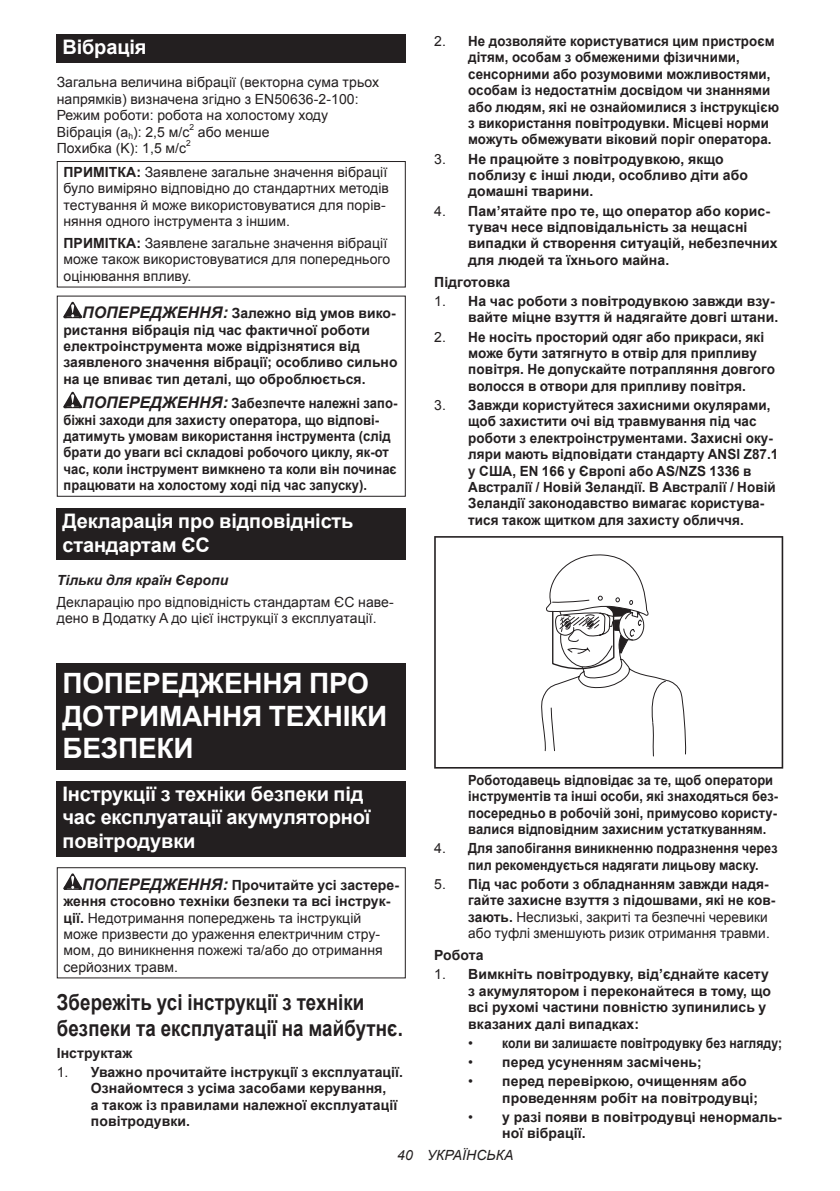
<style>
.page{position:relative;width:840px;height:1191px;background:#fff}
.page>*{position:absolute;margin:0;border:0;box-sizing:border-box;transform-origin:0 0}
.t1{font:700 28px/32.8px "Arial";letter-spacing:-.01em;color:#fff}
.t2{font:700 22px/25.8px "Arial";letter-spacing:.005em;color:#231f20;scale:.85 1}
.t3{font:700 20px/23.4px "Arial";letter-spacing:-.01em;color:#fff}
.t4{font:700 14px/16.4px "Arial";letter-spacing:.005em;color:#231f20}
.t5{font:14px/16.4px "Arial";letter-spacing:.005em;color:#231f20}
.t6{font:700 14px/16.4px "Arial";letter-spacing:.005em;color:#231f20;scale:.96 1}
.t7{font:700 14px/16.4px "Arial";letter-spacing:.005em;color:#231f20;scale:.95 1}
.t8{font:700 14px/16.4px "Arial";letter-spacing:.005em;color:#231f20;scale:.93 1}
.t9{font:700 14px/16.4px "Arial";letter-spacing:.005em;color:#231f20;scale:.92 1}
.t10{font:700 14px/16.4px "Arial";letter-spacing:.005em;color:#231f20;scale:.9 1}
.t11{font:700 14px "Arial";letter-spacing:.005em;color:#231f20;scale:.87 1}
.t12{font:italic 700 14px "Arial";letter-spacing:.005em;color:#231f20}
.t13{font:italic 14px "Arial";letter-spacing:.005em;color:#231f20}
.t14{font:8.4px "Arial";color:#231f20}
.s1{font-weight:700}
.s2{font-style:italic;font-size:16px}
.s3{font-weight:700;font-style:italic;font-size:16px}
.s4{font-weight:400}
</style>
<div class="page">
<div style="left:57px;top:34px;width:348px;height:29px;background:#231f20"></div>
<div style="left:57px;top:161px;width:348px;height:126px;border:1px solid #231f20"></div>
<svg style="left:63px;top:302px;width:19px;height:16px"></svg>
<svg style="left:63px;top:392px;width:19px;height:16px"></svg>
<div style="left:57px;top:295px;width:348px;height:202px;border:1px solid #231f20"></div>
<div style="left:57px;top:508px;width:348px;height:52px;background:#231f20"></div>
<div style="left:57px;top:663px;width:348px;height:106px;background:#231f20"></div>
<div style="left:57px;top:781px;width:348px;height:75px;background:#231f20"></div>
<svg style="left:63px;top:873px;width:19px;height:16px"></svg>
<div style="left:57px;top:867px;width:348px;height:111px;border:1px solid #231f20"></div>
<svg style="left:434px;top:536px;width:348px;height:232px"></svg>
<svg style="left:537px;top:551px;width:149px;height:206px"></svg>
<h3 class="t3" style="left:62px;top:36px;width:86px">Вібрація</h3>
<p class="t5" style="left:57px;top:74px;width:324px">Загальна величина вібрації (векторна сума трьох напрямків) визначена згідно з EN50636-2-100:<br>Режим роботи: робота на холостому ходу Вібрація (a<sub>h</sub>): 2,5 м/с</p>
<p class="t14" style="left:189px;top:121px;width:6px">2</p>
<p class="t5" style="left:198px;top:124px;width:73px">або менше</p>
<p class="t5" style="left:57px;top:140px;width:131px">Похибка (K): 1,5 м/с</p>
<p class="t14" style="left:186px;top:137px;width:6px">2</p>
<p class="t5" style="left:63px;top:164px;width:327px"><span class="s1">ПРИМІТКА:</span> Заявлене загальне значення вібрації було виміряно відповідно до стандартних методів тестування й може використовуватися для порів&shy;няння одного інструмента з іншим.</p>
<p class="t5" style="left:63px;top:235px;width:328px"><span class="s1">ПРИМІТКА:</span> Заявлене загальне значення вібрації може також використовуватися для попереднього оцінювання впливу.</p>
<p class="t4" style="left:63px;top:305px;width:335px;text-indent:19px"><span class="s2">ПОПЕРЕДЖЕННЯ:</span> Залежно від умов вико&shy;ристання вібрація під час фактичної роботи електроінструмента може відрізнятися від заявленого значення вібрації; особливо сильно на це впиває тип деталі, що оброблюється.</p>
<p class="t8" style="left:63px;top:395px;width:360px;text-indent:19px"><span class="s2">ПОПЕРЕДЖЕННЯ:</span> Забезпечте належні запо&shy;біжні заходи для захисту оператора, що відпові&shy;датимуть умовам використання інструмента (слід брати до уваги всі складові робочого циклу, як-от час, коли інструмент вимкнено та коли він починає працювати на холостому ході під час запуску).</p>
<h3 class="t3" style="left:62px;top:510px;width:292px">Декларація про відповідність стандартам ЄС</h3>
<p class="t12" style="left:57px;top:570px;width:173px">Тільки для країн Європи</p>
<p class="t5" style="left:57px;top:594px;width:338px">Декларацію про відповідність стандартам ЄС наве&shy;дено в Додатку A до цієї інструкції з експлуатації.</p>
<h1 class="t1" style="left:62px;top:667px;width:326px">ПОПЕРЕДЖЕННЯ ПРО<br>ДОТРИМАННЯ ТЕХНІКИ<br>БЕЗПЕКИ</h1>
<h3 class="t3" style="left:62px;top:783px;width:309px">Інструкції з техніки безпеки під час експлуатації акумуляторної повітродувки</h3>
<p class="t5" style="left:63px;top:877px;width:337px;text-indent:19px"><span class="s3">ПОПЕРЕДЖЕННЯ:</span> <span class="s1">Прочитайте усі застере&shy;ження стосовно техніки безпеки та всі інструк&shy;ції.</span> Недотримання попереджень та інструкцій може призвести до ураження електричним стру&shy;мом, до виникнення пожежі та/або до отримання серйозних травм.</p>
<h2 class="t2" style="left:57px;top:990px;width:408px">Збережіть усі інструкції з техніки безпеки та експлуатації на майбутнє.</h2>
<p class="t4" style="left:57px;top:1045px;width:77px">Інструктаж</p>
<p class="t4" style="left:91px;top:1064px;width:314px;text-indent:-34px"><span class="s4">1.</span> Уважно прочитайте інструкції з експлуатації.<br>Ознайомтеся з усіма засобами керування,<br>а також із правилами належної експлуатації повітродувки.</p>
<p class="t7" style="left:468px;top:33px;width:328px;text-indent:-34px"><span class="s4">2.</span> Не дозволяйте користуватися цим пристроєм дітям, особам з обмеженими фізичними, сенсорними або розумовими можливостями, особам із недостатнім досвідом чи знаннями або людям, які не ознайомилися з інструкцією з використання повітродувки. Місцеві норми можуть обмежувати віковий поріг оператора.</p>
<p class="t4" style="left:468px;top:151px;width:281px;text-indent:-34px"><span class="s4">3.</span> Не працюйте з повітродувкою, якщо поблизу є інші люди, особливо діти або домашні тварини.</p>
<p class="t4" style="left:468px;top:203px;width:311px;text-indent:-34px"><span class="s4">4.</span> Пам’ятайте про те, що оператор або корис&shy;тувач несе відповідальність за нещасні випадки й створення ситуацій, небезпечних для людей та їхнього майна.</p>
<p class="t4" style="left:434px;top:274px;width:78px">Підготовка</p>
<p class="t4" style="left:434px;top:293px;width:345px;text-align:right"><span class="s4">1.</span> На час роботи з повітродувкою завжди взу&shy;вайте міцне взуття й надягайте довгі штани.</p>
<p class="t4" style="left:468px;top:329px;width:308px;text-indent:-34px"><span class="s4">2.</span> Не носіть просторий одяг або прикраси, які може бути затягнуто в отвір для припливу повітря. Не допускайте потрапляння довгого волосся в отвори для припливу повітря.</p>
<p class="t6" style="left:468px;top:397px;width:324px;text-indent:-34px"><span class="s4">3.</span> Завжди користуйтеся захисними окулярами, щоб захистити очі від травмування під час роботи з електроінструментами. Захисні оку&shy;ляри мають відповідати стандарту ANSI Z87.1 у США, EN 166 у Європі або AS/NZS 1336 в Австралії / Новій Зеландії. В Австралії / Новій Зеландії законодавство вимагає користува&shy;тися також щитком для захисту обличчя.</p>
<p class="t9" style="left:468px;top:772px;width:338px">Роботодавець відповідає за те, щоб оператори інструментів та інші особи, які знаходяться без&shy;посередньо в робочій зоні, примусово користу&shy;валися відповідним захисним устаткуванням.</p>
<p class="t10" style="left:468px;top:840px;width:345px;text-indent:-34px"><span class="s4">4.</span> Для запобігання виникненню подразнення через пил рекомендується надягати лицьову маску.</p>
<p class="t4" style="left:468px;top:876px;width:308px;text-indent:-34px"><span class="s4">5.</span> Під час роботи з обладнанням завжди надя&shy;гайте захисне взуття з підошвами, які не ков&shy;зають. <span class="s4">Неслизькі, закриті та безпечні черевики або туфлі зменшують ризик отримання травми.</span></p>
<p class="t4" style="left:434px;top:947px;width:51px">Робота</p>
<p class="t4" style="left:468px;top:966px;width:304px;text-indent:-34px"><span class="s4">1.</span> Вимкніть повітродувку, від’єднайте касету з акумулятором і переконайтеся в тому, що всі рухомі частини повністю зупинились у вказаних далі випадках:</p>
<p class="t11" style="left:468px;top:1033px;width:362px"><span class="s4">•</span> коли ви залишаєте повітродувку без нагляду;</p>
<p class="t4" style="left:468px;top:1054px;width:235px"><span class="s4">•</span> перед усуненням засмічень;</p>
<p class="t4" style="left:502px;top:1073px;width:257px;text-indent:-34px"><span class="s4">•</span> перед перевіркою, очищенням або проведенням робіт на повітродувці;</p>
<p class="t4" style="left:502px;top:1109px;width:281px;text-indent:-34px"><span class="s4">•</span> у разі появи в повітродувці ненормаль&shy;ної вібрації.</p>
<p class="t13" style="left:397px;top:1146px;width:118px">40 УКРАЇНСЬКА</p>
</div>
